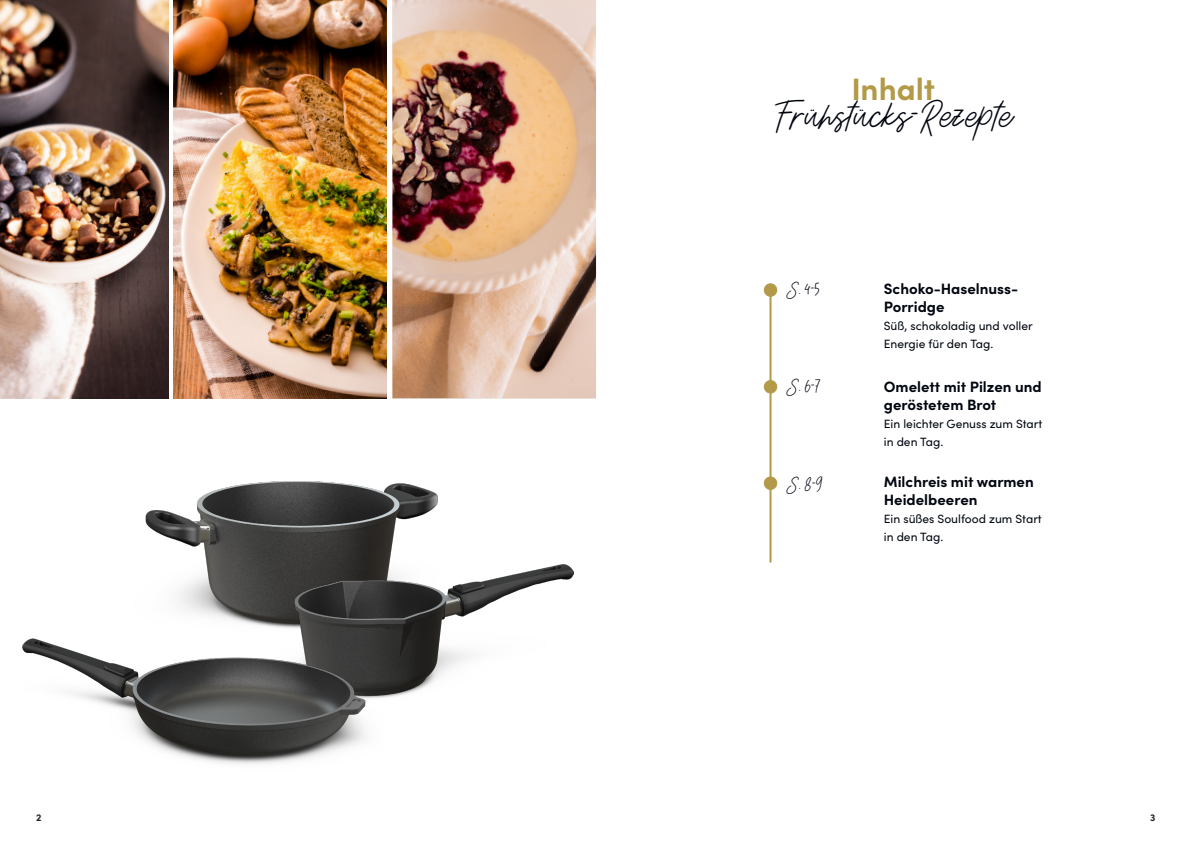
<style>
.page{position:relative;width:1191px;height:842px;background:#fff}
.page>*{position:absolute;margin:0;border:0;box-sizing:border-box;transform-origin:0 0}
.t1{font:31px "Aesthetik Script";color:#00040e}
.t2{font:700 31px "Sofia Pro";color:#b29a47}
.t3{font:700 15px/18px "Sofia Pro";color:#000610}
.t4{font:15px "Aesthetik Script";color:#000610}
.t5{font:12px/18px "Sofia Pro";color:#000610}
.t6{font:700 10px "Sofia Pro";color:#231f20}
</style>
<div class="page">
<hr style="left:769px;top:289px;width:2px;height:273px;background:#b29a49">
<div style="left:764px;top:284px;width:12px;height:12px;background:#b29a49;border-radius:50%"></div>
<div style="left:764px;top:283px;width:13px;height:14px;border:1px solid #b29a49;border-radius:50%"></div>
<div style="left:764px;top:381px;width:12px;height:12px;background:#b29a49;border-radius:50%"></div>
<div style="left:764px;top:380px;width:13px;height:13px;border:1px solid #b29a49;border-radius:50%"></div>
<div style="left:764px;top:477px;width:12px;height:12px;background:#b29a49;border-radius:50%"></div>
<div style="left:764px;top:476px;width:13px;height:14px;border:1px solid #b29a49;border-radius:50%"></div>
<img style="left:124px;top:311px;width:342px;height:306px">
<img style="left:392px;top:0;width:204px;height:398px">
<img style="left:173px;top:0;width:213px;height:398px">
<img style="left:0;top:0;width:169px;height:398px">
<img style="left:269px;top:565px;width:304px;height:133px">
<img style="left:22px;top:617px;width:361px;height:147px">
<p class="t2" style="left:851px;top:66px;width:85px">Inhalt</p>
<p class="t1" style="left:773px;top:99px;width:241px">Frühstücks-Rezepte</p>
<p class="t4" style="left:785px;top:281px;width:35px">S. 4-5</p>
<p class="t4" style="left:785px;top:378px;width:37px">S. 6-7</p>
<p class="t4" style="left:785px;top:475px;width:38px">S. 8-9</p>
<p class="t3" style="left:884px;top:278px;width:136px">Schoko-Haselnuss-</p>
<p class="t3" style="left:884px;top:296px;width:62px">Porridge</p>
<p class="t5" style="left:884px;top:316px;width:150px">Süß, schokoladig und voller<br>Energie für den Tag.</p>
<p class="t3" style="left:884px;top:376px;width:159px">Omelett mit Pilzen und geröstetem Brot</p>
<p class="t5" style="left:884px;top:414px;width:160px">Ein leichter Genuss zum Start</p>
<p class="t5" style="left:884px;top:432px;width:61px">in den Tag.</p>
<p class="t3" style="left:884px;top:472px;width:151px">Milchreis mit warmen<br>Heidelbeeren</p>
<p class="t5" style="left:884px;top:509px;width:159px">Ein süßes Soulfood zum Start</p>
<p class="t5" style="left:884px;top:527px;width:61px">in den Tag.</p>
<p class="t6" style="left:36px;top:810px;width:7px">2</p>
<p class="t6" style="left:1150px;top:810px;width:7px">3</p>
</div>
